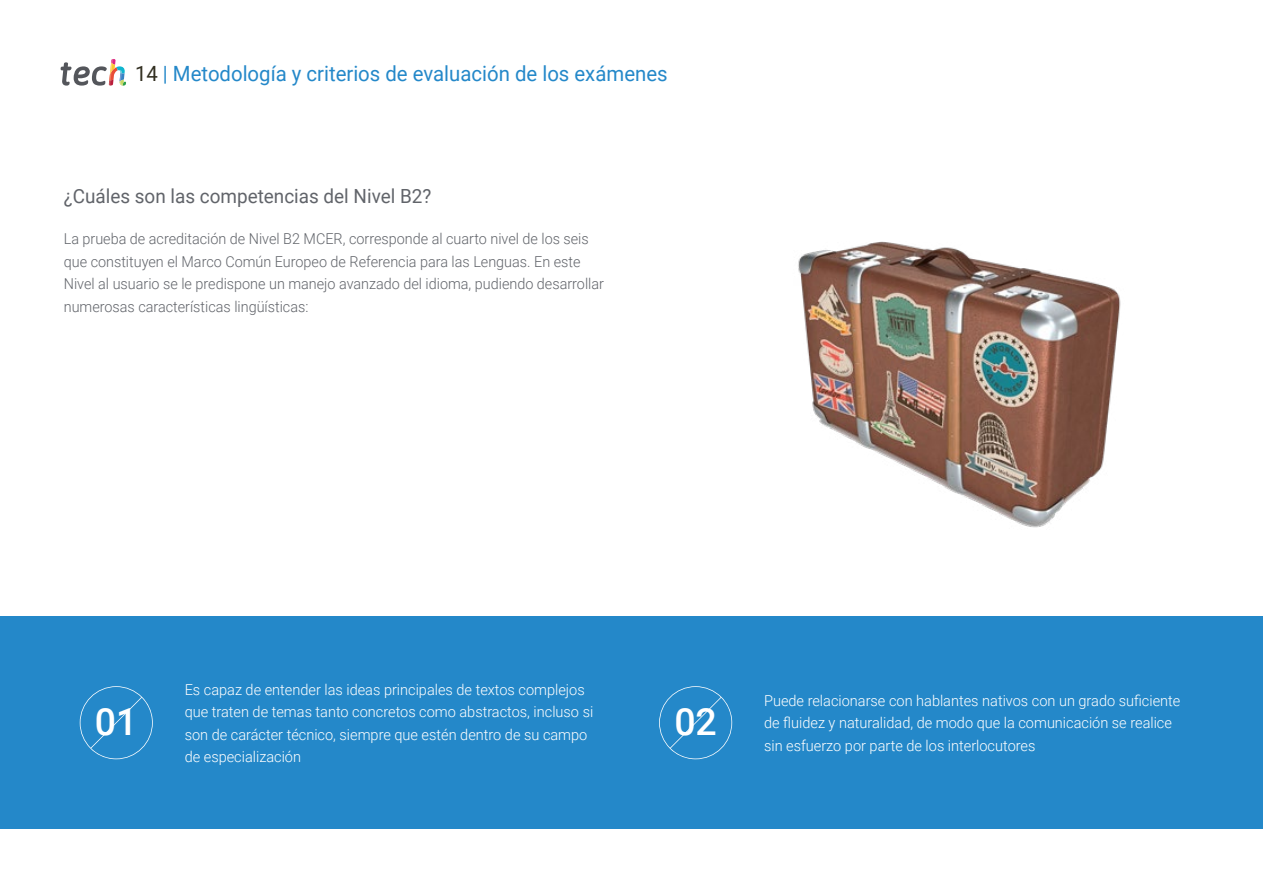
<style>
.page{position:relative;width:1263px;height:893px;background:#fff}
.page>*{position:absolute;margin:0;border:0;box-sizing:border-box;transform-origin:0 0}
.t1{font:500 37.5px "Roboto";color:#fff}
.t2{font:21px "Roboto";color:#2488c9}
.t3{font:19.5px "Roboto";color:#61646a}
.t4{font:300 15px/22.5px "Roboto";color:#fff}
.t5{font:300 15px/22.5px "Roboto";color:#61646a;scale:.96 1}
.s1{color:#312e20}
</style>
<div class="page">
<svg style="left:61px;top:59px;width:65px;height:27px"></svg>
<div style="left:0;top:616px;width:1263px;height:213px;background:#2488c9"></div>
<img style="left:798px;top:241px;width:323px;height:287px">
<svg style="left:80px;top:686px;width:73px;height:73px"></svg>
<svg style="left:659px;top:686px;width:73px;height:73px"></svg>
<h2 class="t2" style="left:135px;top:59px;width:534px"><span class="s1">14</span> | Metodología y criterios de evaluación de los exámenes</h2>
<h3 class="t3" style="left:64px;top:182px;width:369px">¿Cuáles son las competencias del Nivel B2?</h3>
<p class="t5" style="left:64px;top:227px;width:564px">La prueba de acreditación de Nivel B2 MCER, corresponde al cuarto nivel de los seis que constituyen el Marco Común Europeo de Referencia para las Lenguas. En este Nivel al usuario se le predispone un manejo avanzado del idioma, pudiendo desarrollar numerosas características lingüísticas:</p>
<h1 class="t1" style="left:95px;top:696px;width:44px">01</h1>
<p class="t4" style="left:185px;top:677px;width:410px">Es capaz de entender las ideas principales de textos complejos que traten de temas tanto concretos como abstractos, incluso si son de carácter técnico, siempre que estén dentro de su campo de especialización</p>
<h1 class="t1" style="left:674px;top:696px;width:44px">02</h1>
<p class="t4" style="left:764px;top:689px;width:418px">Puede relacionarse con hablantes nativos con un grado suficiente de fluidez y naturalidad, de modo que la comunicación se realice sin esfuerzo por parte de los interlocutores</p>
</div>
